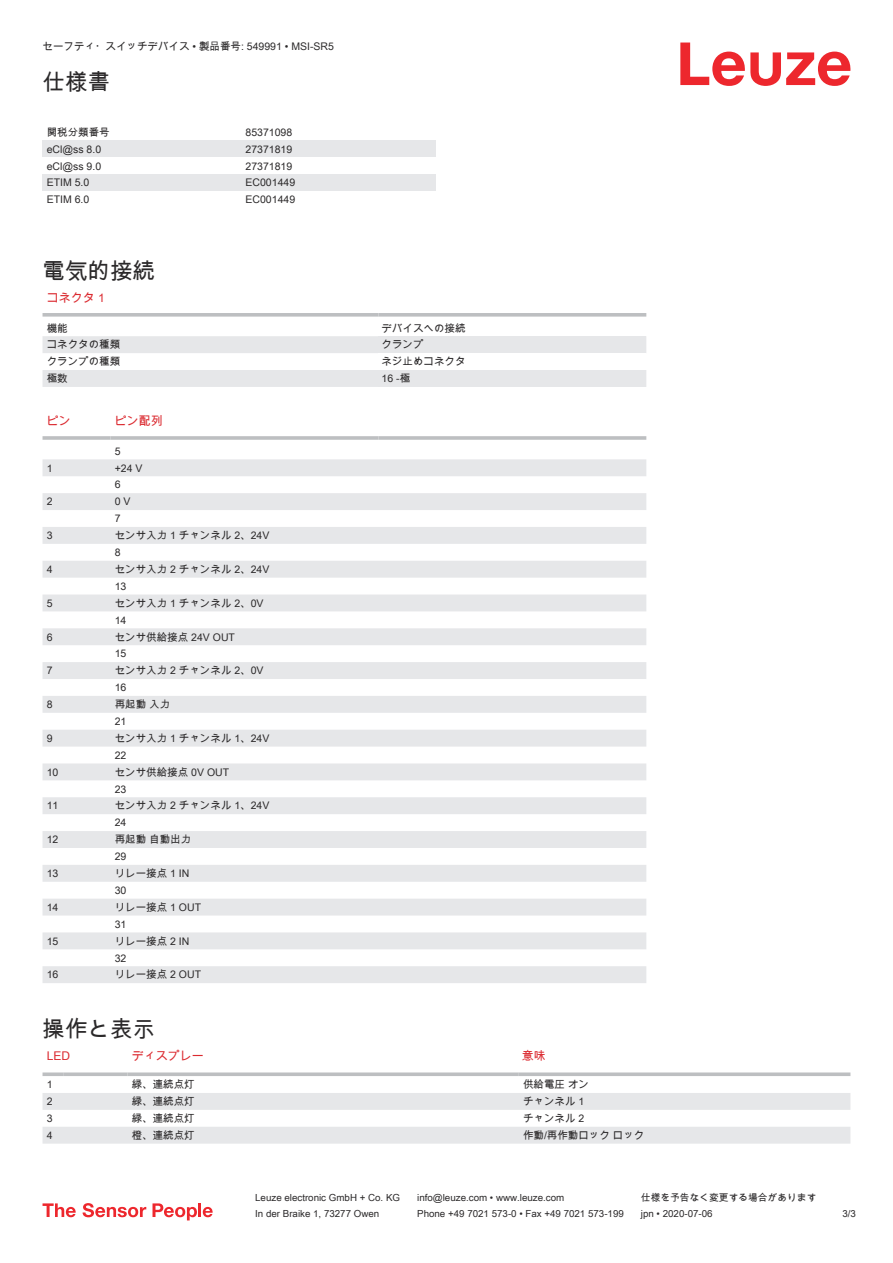
<style>
.page{position:relative;width:893px;height:1263px;background:#fff}
.page>*{position:absolute;margin:0;border:0;box-sizing:border-box;transform-origin:0 0}
.t1{font:22.5px "Arial Unicode MS";color:#2b292a}
.t2{font:12px "Arial Unicode MS";color:#db2a30}
.t3{font:10.5px/17px "Arial Unicode MS";color:#2b292a}
.t4{font:9.75px "Arial Unicode MS";color:#2b292a}
</style>
<div class="page">
<svg style="left:680px;top:43px;width:170px;height:43px"></svg>
<div style="left:43px;top:140px;width:199px;height:17px;background:#e6e7e9"></div>
<div style="left:242px;top:140px;width:194px;height:17px;background:#e6e7e9"></div>
<div style="left:43px;top:174px;width:199px;height:17px;background:#e6e7e9"></div>
<div style="left:242px;top:174px;width:194px;height:17px;background:#e6e7e9"></div>
<svg style="left:43px;top:336px;width:335px;height:51px"></svg>
<svg style="left:43px;top:313px;width:335px;height:4px"></svg>
<svg style="left:378px;top:313px;width:268px;height:4px"></svg>
<div style="left:378px;top:336px;width:268px;height:17px;background:#e6e7e9"></div>
<div style="left:378px;top:370px;width:268px;height:17px;background:#e6e7e9"></div>
<svg style="left:43px;top:459px;width:603px;height:524px;fill:#ebecee"></svg>
<hr style="left:43px;top:436px;width:68px;height:4px;background:#c9cacc">
<hr style="left:111px;top:436px;width:267px;height:4px;background:#bdbfc1">
<hr style="left:378px;top:436px;width:268px;height:4px;background:#c9cacc">
<svg style="left:43px;top:1093px;width:807px;height:51px"></svg>
<svg style="left:43px;top:1072px;width:21px;height:4px"></svg>
<svg style="left:64px;top:1072px;width:64px;height:4px"></svg>
<svg style="left:128px;top:1072px;width:391px;height:4px;background:#c5c6c8"></svg>
<svg style="left:519px;top:1072px;width:331px;height:4px"></svg>
<svg style="left:43px;top:1203px;width:33px;height:14px"></svg>
<svg style="left:83px;top:1203px;width:63px;height:14px"></svg>
<svg style="left:153px;top:1203px;width:44px;height:17px"></svg>
<hr style="left:198px;top:1203px;width:3px;height:14px;background:#ed272d">
<svg style="left:203px;top:1207px;width:10px;height:10px"></svg>
<p class="t3" style="left:43px;top:38px;width:293px">セーフティ・スイッチデバイス • 製品番号: 549991 • MSI-SR5</p>
<h1 class="t1" style="left:43px;top:66px;width:69px">仕様書</h1>
<p class="t3" style="left:47px;top:123px;width:64px">関税分類番号</p>
<p class="t3" style="left:246px;top:123px;width:48px">85371098</p>
<p class="t3" style="left:47px;top:140px;width:56px">eCl@ss 8.0</p>
<p class="t3" style="left:246px;top:140px;width:48px">27371819</p>
<p class="t3" style="left:47px;top:157px;width:56px">eCl@ss 9.0</p>
<p class="t3" style="left:246px;top:157px;width:48px">27371819</p>
<p class="t3" style="left:47px;top:174px;width:44px">ETIM 5.0</p>
<p class="t3" style="left:246px;top:174px;width:51px">EC001449</p>
<p class="t3" style="left:47px;top:191px;width:44px">ETIM 6.0</p>
<p class="t3" style="left:246px;top:191px;width:51px">EC001449</p>
<h1 class="t1" style="left:43px;top:255px;width:114px">電気的接続</h1>
<p class="t2" style="left:47px;top:289px;width:60px">コネクタ 1</p>
<p class="t3" style="left:47px;top:319px;width:22px">機能</p>
<p class="t3" style="left:382px;top:319px;width:85px">デバイスへの接続</p>
<p class="t3" style="left:47px;top:336px;width:75px">コネクタの種類</p>
<p class="t3" style="left:382px;top:336px;width:43px">クランプ</p>
<p class="t3" style="left:47px;top:353px;width:75px">クランプの種類</p>
<p class="t3" style="left:382px;top:353px;width:85px">ネジ止めコネクタ</p>
<p class="t3" style="left:47px;top:370px;width:22px">極数</p>
<p class="t3" style="left:382px;top:370px;width:30px">16 -極</p>
<p class="t2" style="left:47px;top:412px;width:25px">ピン</p>
<p class="t2" style="left:115px;top:412px;width:49px">ピン配列</p>
<p class="t3" style="left:115px;top:442px;width:7px">5</p>
<p class="t3" style="left:47px;top:459px;width:7px">1</p>
<p class="t3" style="left:115px;top:459px;width:29px">+24 V<br>6</p>
<p class="t3" style="left:47px;top:493px;width:7px">2</p>
<p class="t3" style="left:115px;top:493px;width:17px">0 V<br>7</p>
<p class="t3" style="left:47px;top:527px;width:7px">3</p>
<p class="t3" style="left:115px;top:527px;width:156px">センサ入力 1 チャンネル 2、24V<br>8</p>
<p class="t3" style="left:47px;top:560px;width:7px">4</p>
<p class="t3" style="left:115px;top:560px;width:156px">センサ入力 2 チャンネル 2、24V<br>13</p>
<p class="t3" style="left:47px;top:594px;width:7px">5</p>
<p class="t3" style="left:115px;top:594px;width:150px">センサ入力 1 チャンネル 2、0V<br>14</p>
<p class="t3" style="left:47px;top:628px;width:7px">6</p>
<p class="t3" style="left:115px;top:628px;width:122px">センサ供給接点 24V OUT<br>15</p>
<p class="t3" style="left:47px;top:662px;width:7px">7</p>
<p class="t3" style="left:115px;top:662px;width:150px">センサ入力 2 チャンネル 2、0V<br>16</p>
<p class="t3" style="left:47px;top:696px;width:7px">8</p>
<p class="t3" style="left:115px;top:696px;width:57px">再起動 入力<br>21</p>
<p class="t3" style="left:47px;top:729px;width:7px">9</p>
<p class="t3" style="left:115px;top:729px;width:156px">センサ入力 1 チャンネル 1、24V<br>22</p>
<p class="t3" style="left:47px;top:763px;width:13px">10</p>
<p class="t3" style="left:115px;top:763px;width:116px">センサ供給接点 0V OUT<br>23</p>
<p class="t3" style="left:47px;top:797px;width:13px">11</p>
<p class="t3" style="left:115px;top:797px;width:156px">センサ入力 2 チャンネル 1、24V<br>24</p>
<p class="t3" style="left:47px;top:831px;width:13px">12</p>
<p class="t3" style="left:115px;top:831px;width:78px">再起動 自動出力<br>29</p>
<p class="t3" style="left:47px;top:865px;width:13px">13</p>
<p class="t3" style="left:115px;top:865px;width:76px">リレー接点 1 IN<br>30</p>
<p class="t3" style="left:47px;top:898px;width:13px">14</p>
<p class="t3" style="left:115px;top:898px;width:88px">リレー接点 1 OUT<br>31</p>
<p class="t3" style="left:47px;top:932px;width:13px">15</p>
<p class="t3" style="left:115px;top:932px;width:76px">リレー接点 2 IN<br>32</p>
<p class="t3" style="left:47px;top:966px;width:13px">16</p>
<p class="t3" style="left:115px;top:966px;width:88px">リレー接点 2 OUT</p>
<h1 class="t1" style="left:43px;top:1013px;width:114px">操作と表示</h1>
<p class="t2" style="left:47px;top:1047px;width:25px">LED</p>
<p class="t2" style="left:132px;top:1047px;width:73px">ディスプレー</p>
<p class="t2" style="left:522px;top:1047px;width:25px">意味</p>
<p class="t3" style="left:47px;top:1076px;width:7px">1</p>
<p class="t3" style="left:132px;top:1076px;width:64px">緑、連続点灯</p>
<p class="t3" style="left:523px;top:1076px;width:67px">供給電圧 オン</p>
<p class="t3" style="left:47px;top:1093px;width:7px">2</p>
<p class="t3" style="left:132px;top:1093px;width:64px">緑、連続点灯</p>
<p class="t3" style="left:523px;top:1093px;width:63px">チャンネル 1</p>
<p class="t3" style="left:47px;top:1110px;width:7px">3</p>
<p class="t3" style="left:132px;top:1110px;width:64px">緑、連続点灯</p>
<p class="t3" style="left:523px;top:1110px;width:63px">チャンネル 2</p>
<p class="t3" style="left:47px;top:1126px;width:7px">4</p>
<p class="t3" style="left:132px;top:1126px;width:64px">橙、連続点灯</p>
<p class="t3" style="left:523px;top:1126px;width:123px">作動/再作動ロック ロック</p>
<p class="t4" style="left:255px;top:1191px;width:146px">Leuze electronic GmbH + Co. KG</p>
<p class="t4" style="left:417px;top:1191px;width:149px">info@leuze.com • www.leuze.com</p>
<p class="t4" style="left:641px;top:1191px;width:177px">仕様を予告なく変更する場合があります</p>
<p class="t4" style="left:255px;top:1206px;width:126px">In der Braike 1, 73277 Owen</p>
<p class="t4" style="left:417px;top:1206px;width:208px">Phone +49 7021 573-0 • Fax +49 7021 573-199</p>
<p class="t4" style="left:641px;top:1206px;width:73px">jpn • 2020-07-06</p>
<p class="t4" style="left:842px;top:1206px;width:15px">3 /3</p>
</div>
